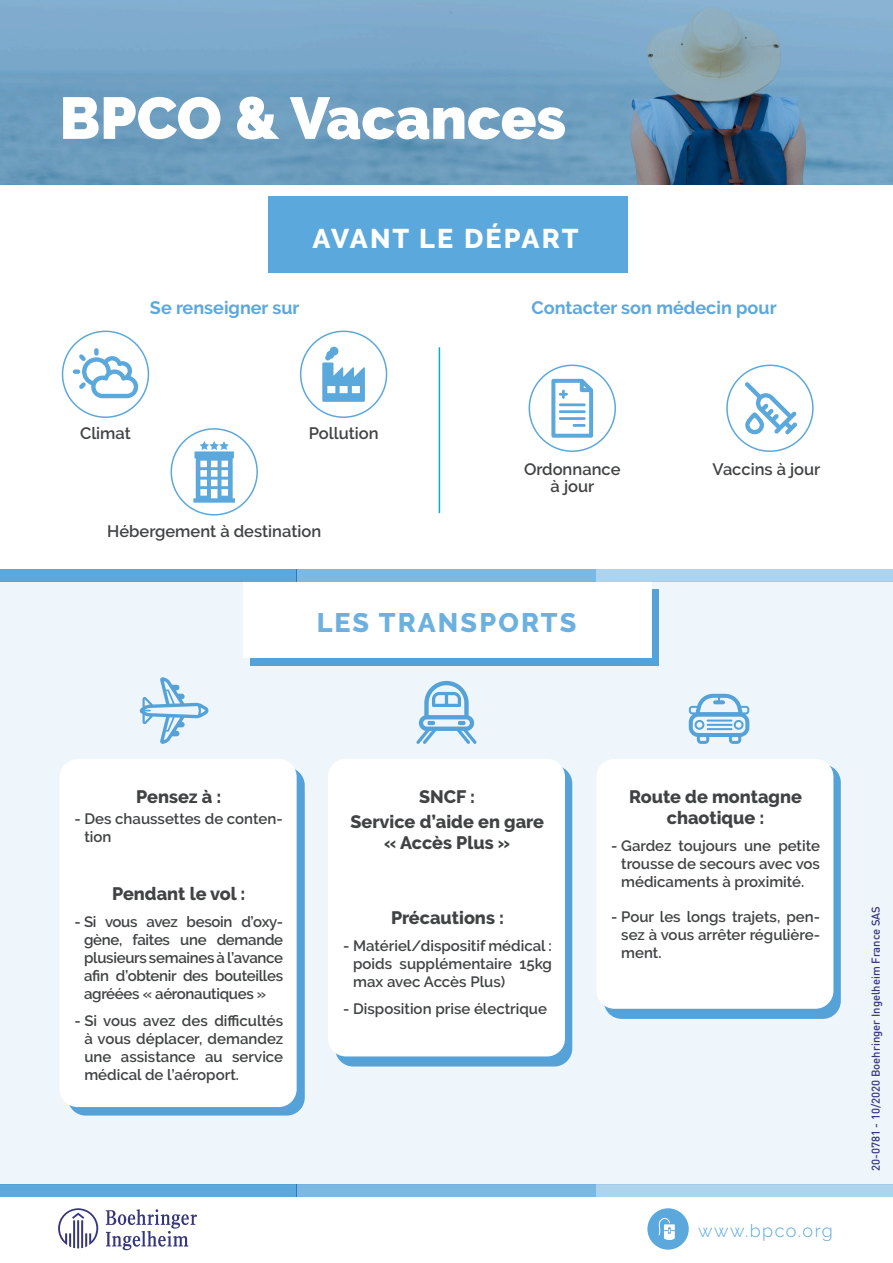
<style>
.page{position:relative;width:893px;height:1263px;background:#fff}
.page>*{position:absolute;margin:0;border:0;box-sizing:border-box;transform-origin:0 0}
.t1{font:900 58.8px "Raleway";color:#fff}
.t2{font:800 27px "Raleway";letter-spacing:.08em;color:#5ba8dc}
.t3{font:800 27px "Raleway";letter-spacing:.08em;color:#fff}
.t4{font:800 18px "Raleway";color:#404243}
.t5{font:700 18px "Raleway";color:#5ba8dc}
.t6{font:300 18px "Raleway";letter-spacing:.08em;color:#5ba8dc}
.t7{font:600 16.5px "Raleway";color:#404243}
.t8{font:600 15px/18px "Raleway";color:#404243;text-align:justify}
.t9{font:500 11.25px "DIN";color:#36367d}
</style>
<div class="page">
<div style="left:0;top:581px;width:893px;height:603px;background:#eef6fb"></div>
<svg style="left:0;top:0;width:893px;height:185px;background:#709dbd"></svg>
<div style="left:250px;top:589px;width:409px;height:77px;background:#5ba8dc"></div>
<div style="left:243px;top:581px;width:409px;height:77px;background:#fff"></div>
<div style="left:0;top:569px;width:297px;height:12px;background:#5ba8dc"></div>
<div style="left:0;top:1184px;width:297px;height:13px;background:#5ba8dc"></div>
<div style="left:297px;top:569px;width:299px;height:12px;background:#7bb9e3"></div>
<div style="left:297px;top:1184px;width:299px;height:13px;background:#7bb9e3"></div>
<div style="left:596px;top:569px;width:297px;height:12px;background:#add3ed"></div>
<div style="left:596px;top:1184px;width:297px;height:13px;background:#add3ed"></div>
<div style="left:68px;top:767px;width:237px;height:348px;background:#5ba8dc;border-radius:18px"></div>
<div style="left:335px;top:765px;width:237px;height:301px;background:#5ba8dc;border-radius:18px"></div>
<div style="left:604px;top:764px;width:237px;height:255px;background:#5ba8dc;border-radius:18px"></div>
<svg style="left:58px;top:1208px;width:139px;height:42px"></svg>
<div style="left:60px;top:759px;width:237px;height:348px;background:#fff;border-radius:18px"></div>
<div style="left:328px;top:759px;width:237px;height:297px;background:#fff;border-radius:18px"></div>
<div style="left:596px;top:759px;width:237px;height:250px;background:#fff;border-radius:18px"></div>
<div style="left:647px;top:1208px;width:42px;height:41px;background:#5ba8dc;border-radius:50%"></div>
<svg style="left:658px;top:1218px;width:17px;height:22px"></svg>
<div style="left:268px;top:197px;width:359px;height:76px;background:#5ba8dc"></div>
<svg style="left:140px;top:677px;width:68px;height:67px"></svg>
<svg style="left:416px;top:681px;width:61px;height:63px"></svg>
<svg style="left:689px;top:694px;width:60px;height:50px"></svg>
<div style="left:94px;top:348px;width:5px;height:8px;background:#5ba8dc;border-radius:2px"></div>
<svg style="left:73px;top:354px;width:65px;height:44px"></svg>
<div style="left:62px;top:331px;width:87px;height:87px;border:2px solid #5ba8dc;border-radius:50%"></div>
<svg style="left:193px;top:441px;width:42px;height:62px"></svg>
<div style="left:171px;top:428px;width:87px;height:87px;border:2px solid #5ba8dc;border-radius:50%"></div>
<svg style="left:322px;top:347px;width:43px;height:55px"></svg>
<div style="left:300px;top:331px;width:87px;height:87px;border:2px solid #5ba8dc;border-radius:50%"></div>
<svg style="left:551px;top:379px;width:42px;height:59px"></svg>
<div style="left:529px;top:365px;width:87px;height:87px;border:2px solid #5ba8dc;border-radius:50%"></div>
<svg style="left:745px;top:382px;width:52px;height:53px"></svg>
<div style="left:726px;top:365px;width:88px;height:87px;border:2px solid #5ba8dc;border-radius:50%"></div>
<hr style="left:439px;top:347px;width:1px;height:166px;background:#00aeef">
<p class="t1" style="left:60px;top:84px;width:508px">BPCO &amp; Vacances</p>
<p class="t3" style="left:312px;top:223px;width:268px">AVANT LE DÉPART</p>
<p class="t5" style="left:150px;top:297px;width:151px">Se renseigner sur</p>
<p class="t5" style="left:531px;top:297px;width:247px">Contacter son médecin pour</p>
<p class="t7" style="left:80px;top:424px;width:52px">Climat</p>
<p class="t7" style="left:309px;top:424px;width:71px">Pollution</p>
<p class="t7" style="left:524px;top:460px;width:98px">Ordonnance</p>
<p class="t7" style="left:551px;top:476px;width:45px">à jour</p>
<p class="t7" style="left:713px;top:460px;width:109px">Vaccins à jour</p>
<p class="t7" style="left:107px;top:521px;width:215px">Hébergement à destination</p>
<h2 class="t2" style="left:316px;top:608px;width:262px">LES TRANSPORTS</h2>
<p class="t4" style="left:136px;top:786px;width:87px">Pensez à :</p>
<p class="t8" style="left:84px;top:809px;width:200px;text-indent:-10px">- Des chaussettes de conten&shy;tion</p>
<p class="t4" style="left:112px;top:884px;width:135px">Pendant le vol :</p>
<p class="t8" style="left:84px;top:913px;width:201px;text-indent:-10px">- Si vous avez besoin d’oxy&shy;gène, faites une demande plusieurs semaines à l’avance afin d’obtenir des bouteilles agréées « aéronautiques »</p>
<p class="t8" style="left:84px;top:1012px;width:200px;text-indent:-10px">- Si vous avez des difficultés à vous déplacer, demandez une assistance au service médical de l’aéroport.</p>
<p class="t4" style="left:419px;top:786px;width:58px">SNCF :</p>
<p class="t4" style="left:350px;top:811px;width:195px">Service d’aide en gare</p>
<p class="t4" style="left:384px;top:832px;width:127px">« Accès Plus »</p>
<p class="t4" style="left:391px;top:908px;width:115px">Précautions :</p>
<p class="t8" style="left:353px;top:937px;width:200px;text-indent:-10px">- Matériel/dispositif médical : poids supplémentaire 15kg max avec Accès Plus)</p>
<p class="t8" style="left:343px;top:1000px;width:205px">- Disposition prise électrique</p>
<p class="t4" style="left:629px;top:786px;width:174px">Route de montagne</p>
<p class="t4" style="left:667px;top:807px;width:99px">chaotique :</p>
<p class="t8" style="left:621px;top:836px;width:200px;text-indent:-10px">- Gardez toujours une petite trousse de secours avec vos médicaments à proximité.</p>
<p class="t8" style="left:621px;top:907px;width:200px;text-indent:-10px">- Pour les longs trajets, pen&shy;sez à vous arrêter régulière&shy;ment.</p>
<p class="t6" style="left:698px;top:1220px;width:136px">www.bpco.org</p>
<p class="t9" style="left:868px;top:1171px;width:267px;rotate:-90deg">20-0781 - 10/2020 Boehringer Ingelheim France SAS</p>
</div>
